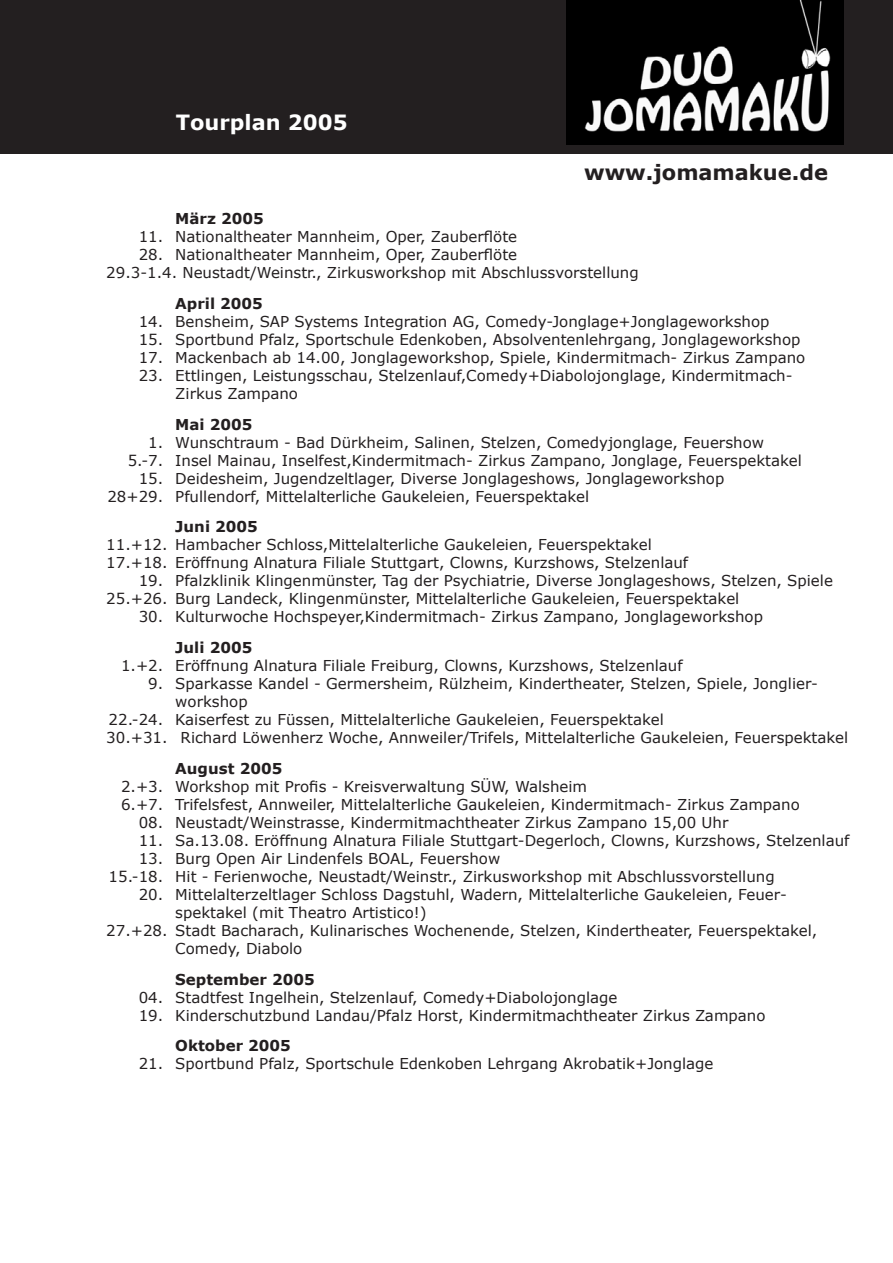
<style>
.page{position:relative;width:893px;height:1263px;background:#fff}
.page>*{position:absolute;margin:0;border:0;box-sizing:border-box;transform-origin:0 0}
.t1{font:700 21px "Verdana";color:#231f20}
.t2{font:700 21px "Verdana";color:#fff}
.t3{font:15px/18px "Verdana";color:#231f20}
.t4{font:700 15px "Verdana";color:#231f20}
</style>
<div class="page">
<div style="left:0;top:0;width:893px;height:153px;background:#231f20"></div>
<img style="left:567px;top:0;width:276px;height:145px">
<h1 class="t2" style="left:176px;top:109px;width:173px">Tourplan 2005</h1>
<h1 class="t1" style="left:584px;top:159px;width:245px">www.jomamakue.de</h1>
<p class="t4" style="left:175px;top:209px;width:90px">März 2005</p>
<p class="t3" style="left:139px;top:227px;width:380px">11. Nationaltheater Mannheim, Oper, Zauberflöte</p>
<p class="t3" style="left:106px;top:245px;width:534px;text-indent:32px">28. Nationaltheater Mannheim, Oper, Zauberflöte<br>29.3-1.4. Neustadt/Weinstr., Zirkusworkshop mit Abschlussvorstellung</p>
<p class="t4" style="left:175px;top:294px;width:89px">April 2005</p>
<p class="t3" style="left:139px;top:312px;width:632px">14. Bensheim, SAP Systems Integration AG, Comedy-Jonglage+Jonglageworkshop</p>
<p class="t3" style="left:139px;top:330px;width:663px">15. Sportbund Pfalz, Sportschule Edenkoben, Absolventenlehrgang, Jonglageworkshop</p>
<p class="t3" style="left:139px;top:348px;width:668px">17. Mackenbach ab 14.00, Jonglageworkshop, Spiele, Kindermitmach- Zirkus Zampano</p>
<p class="t3" style="left:175px;top:366px;width:619px;text-indent:-37px">23. Ettlingen, Leistungsschau, Stelzenlauf,Comedy+Diabolojonglage, Kindermitmach-<br>Zirkus Zampano</p>
<p class="t4" style="left:175px;top:415px;width:79px">Mai 2005</p>
<p class="t3" style="left:128px;top:433px;width:676px;text-indent:21px">1. Wunschtraum - Bad Dürkheim, Salinen, Stelzen, Comedyjonglage, Feuershow<br>5.-7. Insel Mainau, Inselfest,Kindermitmach- Zirkus Zampano, Jonglage, Feuerspektakel</p>
<p class="t3" style="left:107px;top:469px;width:618px;text-indent:31px">15. Deidesheim, Jugendzeltlager, Diverse Jonglageshows, Jonglageworkshop<br>28+29. Pfullendorf, Mittelalterliche Gaukeleien, Feuerspektakel</p>
<p class="t4" style="left:175px;top:517px;width:84px">Juni 2005</p>
<p class="t3" style="left:106px;top:535px;width:583px">11.+12. Hambacher Schloss,Mittelalterliche Gaukeleien, Feuerspektakel<br>17.+18. Eröffnung Alnatura Filiale Stuttgart, Clowns, Kurzshows, Stelzenlauf</p>
<p class="t3" style="left:106px;top:571px;width:728px;text-indent:32px">19. Pfalzklinik Klingenmünster, Tag der Psychiatrie, Diverse Jonglageshows, Stelzen, Spiele<br>25.+26. Burg Landeck, Klingenmünster, Mittelalterliche Gaukeleien, Feuerspektakel</p>
<p class="t3" style="left:139px;top:607px;width:626px">30. Kulturwoche Hochspeyer,Kindermitmach- Zirkus Zampano, Jonglageworkshop</p>
<p class="t4" style="left:175px;top:638px;width:79px">Juli 2005</p>
<p class="t3" style="left:121px;top:656px;width:563px">1.+2. Eröffnung Alnatura Filiale Freiburg, Clowns, Kurzshows, Stelzenlauf</p>
<p class="t3" style="left:148px;top:674px;width:671px">9. Sparkasse Kandel - Germersheim, Rülzheim, Kindertheater, Stelzen, Spiele, Jonglier-</p>
<p class="t3" style="left:175px;top:692px;width:74px">workshop</p>
<p class="t3" style="left:109px;top:710px;width:557px">22.-24. Kaiserfest zu Füssen, Mittelalterliche Gaukeleien, Feuerspektakel</p>
<p class="t3" style="left:106px;top:728px;width:743px">30.+31. Richard Löwenherz Woche, Annweiler/Trifels, Mittelalterliche Gaukeleien, Feuerspektakel</p>
<p class="t4" style="left:175px;top:759px;width:109px">August 2005</p>
<p class="t3" style="left:121px;top:777px;width:680px">2.+3. Workshop mit Profis - Kreisverwaltung SÜW, Walsheim<br>6.+7. Trifelsfest, Annweiler, Mittelalterliche Gaukeleien, Kindermitmach- Zirkus Zampano</p>
<p class="t3" style="left:139px;top:813px;width:591px">08. Neustadt/Weinstrasse, Kindermitmachtheater Zirkus Zampano 15,00 Uhr</p>
<p class="t3" style="left:139px;top:831px;width:712px">11. Sa.13.08. Eröffnung Alnatura Filiale Stuttgart-Degerloch, Clowns, Kurzshows, Stelzenlauf</p>
<p class="t3" style="left:109px;top:849px;width:668px;text-indent:30px">13. Burg Open Air Lindenfels BOAL, Feuershow<br>15.-18. Hit - Ferienwoche, Neustadt/Weinstr., Zirkusworkshop mit Abschlussvorstellung</p>
<p class="t3" style="left:139px;top:885px;width:650px">20. Mittelalterzeltlager Schloss Dagstuhl, Wadern, Mittelalterliche Gaukeleien, Feuer-</p>
<p class="t3" style="left:175px;top:903px;width:253px">spektakel (mit Theatro Artistico!)</p>
<p class="t3" style="left:106px;top:921px;width:712px">27.+28. Stadt Bacharach, Kulinarisches Wochenende, Stelzen, Kindertheater, Feuerspektakel,</p>
<p class="t3" style="left:175px;top:939px;width:129px">Comedy, Diabolo</p>
<p class="t4" style="left:175px;top:970px;width:141px">September 2005</p>
<p class="t3" style="left:139px;top:988px;width:480px">04. Stadtfest Ingelhein, Stelzenlauf, Comedy+Diabolojonglage</p>
<p class="t3" style="left:139px;top:1006px;width:628px">19. Kinderschutzbund Landau/Pfalz Horst, Kindermitmachtheater Zirkus Zampano</p>
<p class="t4" style="left:175px;top:1036px;width:117px">Oktober 2005</p>
<p class="t3" style="left:139px;top:1054px;width:576px">21. Sportbund Pfalz, Sportschule Edenkoben Lehrgang Akrobatik+Jonglage</p>
</div>
